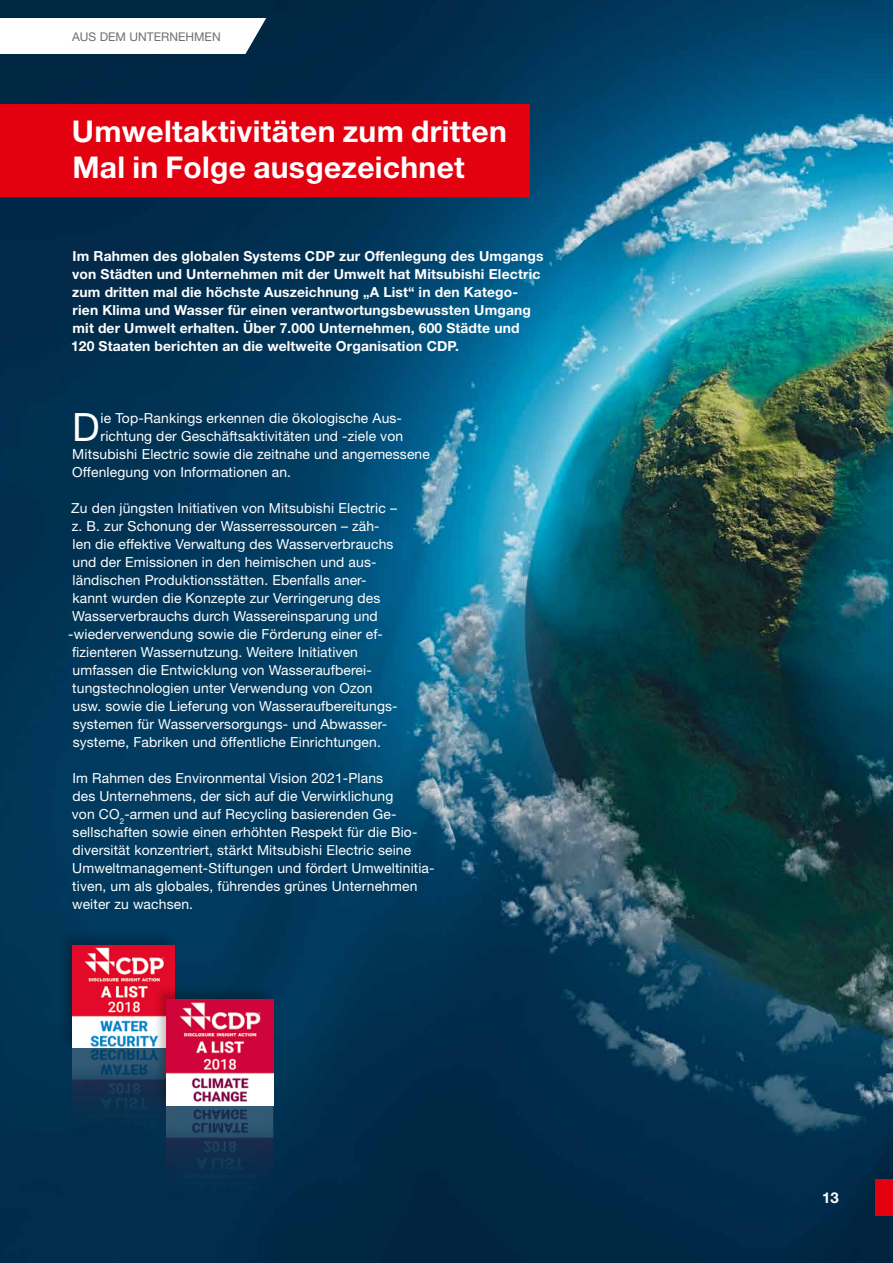
<style>
.page{position:relative;width:893px;height:1263px;background:#fff}
.page>*{position:absolute;margin:0;border:0;box-sizing:border-box;transform-origin:0 0}
.t1{font:39.15px "Helvetica Neue";color:#fff}
.t2{font:700 30px/36px "Helvetica Neue";letter-spacing:.01em;color:#fff}
.t3{font:700 15px "Helvetica Neue";color:#fff}
.t4{font:13.8px/18px "Helvetica Neue";letter-spacing:.01em;color:#fff}
.t5{font:700 13.8px/18px "Helvetica Neue";letter-spacing:.01em;color:#fff}
.t6{font:12px "Helvetica Neue";letter-spacing:.005em;color:#6f6f6e}
</style>
<div class="page">
<img style="left:0;top:0;width:893px;height:1263px">
<svg style="left:0;top:16px;width:266px;height:38px"></svg>
<div style="left:58px;top:930px;width:120px;height:119px;background:#000;opacity:.25"></div>
<img style="left:72px;top:945px;width:103px;height:205px">
<div style="left:154px;top:985px;width:122px;height:122px;background:#000;opacity:.25"></div>
<img style="left:167px;top:999px;width:106px;height:212px">
<div style="left:0;top:104px;width:530px;height:93px;background:#e3000f"></div>
<div style="left:876px;top:1179px;width:17px;height:36px;background:#e3000f"></div>
<p class="t6" style="left:72px;top:29px;width:150px">AUS DEM UNTERNEHMEN</p>
<h2 class="t2" style="left:72px;top:113px;width:436px">Umweltaktivitäten zum dritten<br>Mal in Folge ausgezeichnet</h2>
<p class="t5" style="left:71px;top:247px;width:474px">Im Rahmen des globalen Systems CDP zur Offenlegung des Umgangs von Städten und Unternehmen mit der Umwelt hat Mitsubishi Electric zum dritten mal die höchste Auszeichnung „A List“ in den Katego&shy;rien Klima und Wasser für einen verantwortungsbewussten Umgang mit der Umwelt erhalten. Über 7.000 Unternehmen, 600 Städte und 120 Staaten berichten an die weltweite Organisation CDP.</p>
<h1 class="t1" style="left:72px;top:404px;width:29px">D</h1>
<p class="t4" style="left:101px;top:409px;width:303px">ie Top-Rankings erkennen die ökologische Aus-</p>
<p class="t4" style="left:101px;top:427px;width:304px">richtung der Geschäftsaktivitäten und -ziele von</p>
<p class="t4" style="left:72px;top:445px;width:359px">Mitsubishi Electric sowie die zeitnahe und angemessene</p>
<p class="t4" style="left:72px;top:463px;width:220px">Offenlegung von Informationen an.</p>
<p class="t4" style="left:71px;top:499px;width:327px">Zu den jüngsten Initiativen von Mitsubishi Electric –</p>
<p class="t4" style="left:72px;top:517px;width:309px">z. B. zur Schonung der Wasserressourcen – zäh-</p>
<p class="t4" style="left:73px;top:535px;width:322px">len die effektive Verwaltung des Wasserverbrauchs</p>
<p class="t4" style="left:73px;top:553px;width:306px">und der Emissionen in den heimischen und aus-</p>
<p class="t4" style="left:73px;top:571px;width:296px">ländischen Produktionsstätten. Ebenfalls aner-</p>
<p class="t4" style="left:72px;top:589px;width:309px">kannt wurden die Konzepte zur Verringerung des</p>
<p class="t4" style="left:72px;top:607px;width:307px">Wasserverbrauchs durch Wassereinsparung und</p>
<p class="t4" style="left:68px;top:625px;width:316px">-wiederverwendung sowie die Förderung einer ef-</p>
<p class="t4" style="left:72px;top:643px;width:287px">fizienteren Wassernutzung. Weitere Initiativen</p>
<p class="t4" style="left:73px;top:661px;width:301px">umfassen die Entwicklung von Wasseraufberei-</p>
<p class="t4" style="left:72px;top:679px;width:302px">tungstechnologien unter Verwendung von Ozon</p>
<p class="t4" style="left:73px;top:697px;width:327px">usw. sowie die Lieferung von Wasseraufbereitungs-</p>
<p class="t4" style="left:73px;top:715px;width:316px">systemen für Wasserversorgungs- und Abwasser-</p>
<p class="t4" style="left:73px;top:733px;width:310px">systeme, Fabriken und öffentliche Einrichtungen.</p>
<p class="t4" style="left:72px;top:769px;width:364px">Im Rahmen des Environmental Vision 2021-Plans<br>des Unternehmens, der sich auf die Verwirklichung<br>von CO<sub>2</sub>-armen und auf Recycling basierenden Ge&shy;sellschaften sowie einen erhöhten Respekt für die Bio&shy;diversität konzentriert, stärkt Mitsubishi Electric seine Umweltmanagement-Stiftungen und fördert Umweltinitia&shy;tiven, um als globales, führendes grünes Unternehmen weiter zu wachsen.</p>
<p class="t3" style="left:822px;top:1188px;width:18px">13</p>
</div>
